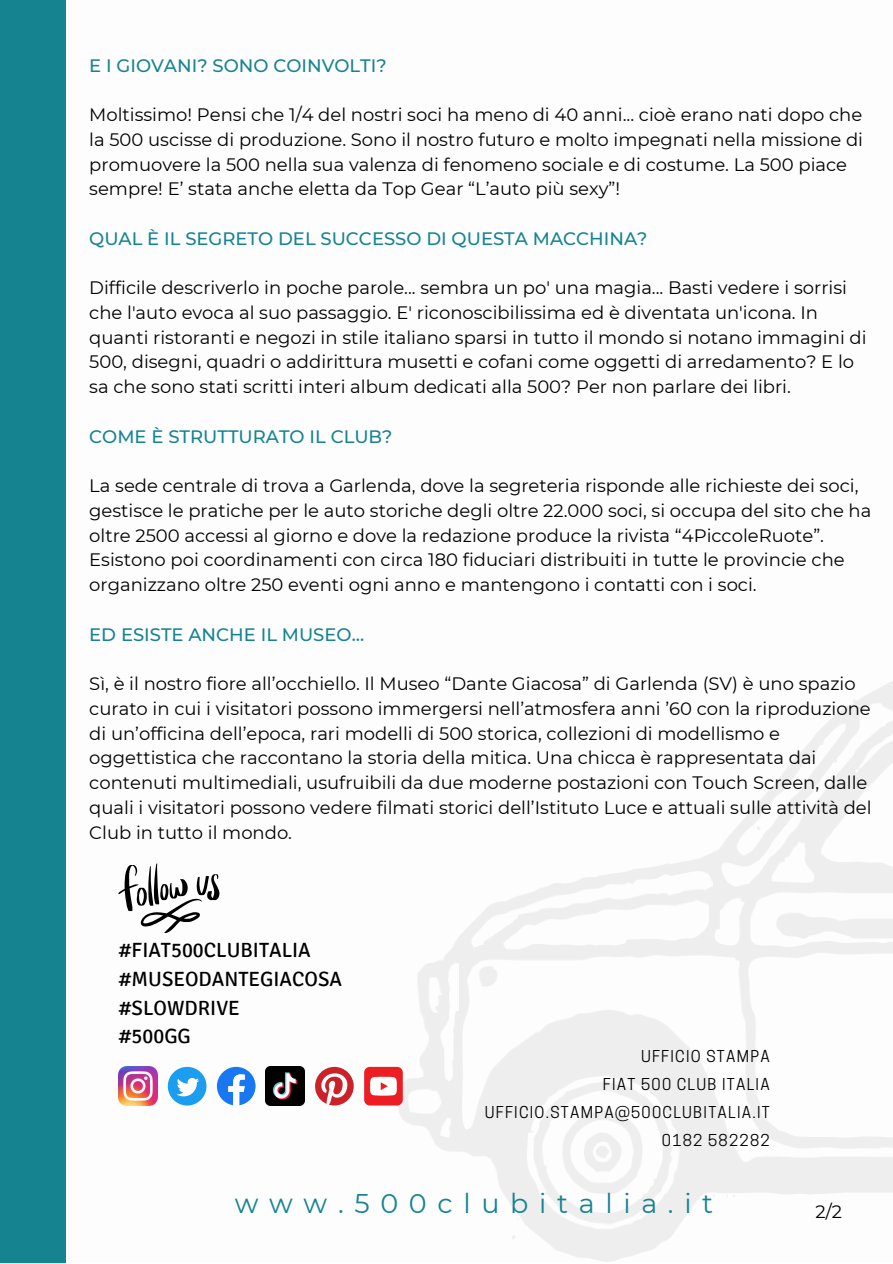
<style>
.page{position:relative;width:893px;height:1264px;background:#fff}
.page>*{position:absolute;margin:0;border:0;box-sizing:border-box;transform-origin:0 0}
.t1{font:27px "Montserrat";letter-spacing:.395em;color:#168391}
.t2{font:20.55px/28.7px "Signika";color:#000}
.t3{font:18px/24.8px "Montserrat";color:#000}
.t4{font:500 18px "Montserrat";color:#168391}
.t5{font:15.3px/28px "Cooper Hewitt";letter-spacing:.085em;color:#000;text-align:right}
</style>
<div class="page">
<div style="left:0;top:0;width:66px;height:1262px;background:#168391"></div>
<svg style="left:217px;top:1066px;width:38px;height:39px"></svg>
<svg style="left:168px;top:1066px;width:38px;height:39px"></svg>
<img style="left:118px;top:1066px;width:39px;height:39px">
<img style="left:266px;top:1066px;width:38px;height:39px">
<svg style="left:315px;top:1066px;width:38px;height:39px"></svg>
<svg style="left:364px;top:1066px;width:39px;height:39px"></svg>
<svg style="left:118px;top:863px;width:101px;height:70px"></svg>
<p class="t4" style="left:89px;top:54px;width:299px">E I GIOVANI? SONO COINVOLTI?</p>
<p class="t3" style="left:89px;top:102px;width:775px">Moltissimo! Pensi che 1/4 del nostri soci ha meno di 40 anni... cioè erano nati dopo che la 500 uscisse di produzione. Sono il nostro futuro e molto impegnati nella missione di promuovere la 500 nella sua valenza di fenomeno sociale e di costume. La 500 piace sempre! E’ stata anche eletta da Top Gear “L’auto più sexy”!</p>
<p class="t4" style="left:89px;top:227px;width:559px">QUAL È IL SEGRETO DEL SUCCESSO DI QUESTA MACCHINA?</p>
<p class="t3" style="left:89px;top:275px;width:778px">Difficile descriverlo in poche parole... sembra un po' una magia... Basti vedere i sorrisi che l'auto evoca al suo passaggio. E' riconoscibilissima ed è diventata un'icona. In quanti ristoranti e negozi in stile italiano sparsi in tutto il mondo si notano immagini di 500, disegni, quadri o addirittura musetti e cofani come oggetti di arredamento? E lo sa che sono stati scritti interi album dedicati alla 500? Per non parlare dei libri.</p>
<p class="t4" style="left:89px;top:425px;width:305px">COME È STRUTTURATO IL CLUB?</p>
<p class="t3" style="left:89px;top:473px;width:783px">La sede centrale di trova a Garlenda, dove la segreteria risponde alle richieste dei soci, gestisce le pratiche per le auto storiche degli oltre 22.000 soci, si occupa del sito che ha oltre 2500 accessi al giorno e dove la redazione produce la rivista “4PiccoleRuote”.<br>Esistono poi coordinamenti con circa 180 fiduciari distribuiti in tutte le provincie che organizzano oltre 250 eventi ogni anno e mantengono i contatti con i soci.</p>
<p class="t4" style="left:89px;top:623px;width:276px">ED ESISTE ANCHE IL MUSEO…</p>
<p class="t3" style="left:89px;top:671px;width:783px">Sì, è il nostro fiore all’occhiello. Il Museo “Dante Giacosa” di Garlenda (SV) è uno spazio curato in cui i visitatori possono immergersi nell’atmosfera anni ’60 con la riproduzione di un’officina dell’epoca, rari modelli di 500 storica, collezioni di modellismo e oggettistica che raccontano la storia della mitica. Una chicca è rappresentata dai contenuti multimediali, usufruibili da due moderne postazioni con Touch Screen, dalle quali i visitatori possono vedere filmati storici dell’Istituto Luce e attuali sulle attività del Club in tutto il mondo.</p>
<p class="t2" style="left:118px;top:936px;width:225px">#FIAT500CLUBITALIA #MUSEODANTEGIACOSA #SLOWDRIVE<br>#500GG</p>
<p class="t5" style="left:484px;top:1044px;width:286px">UFFICIO STAMPA<br>FIAT 500 CLUB ITALIA<br>UFFICIO.STAMPA@500CLUBITALIA.IT<br>0182 582282</p>
<h1 class="t1" style="left:235px;top:1186px;width:480px">www.500clubitalia.it</h1>
<p class="t3" style="left:815px;top:1198px;width:28px">2/2</p>
</div>
